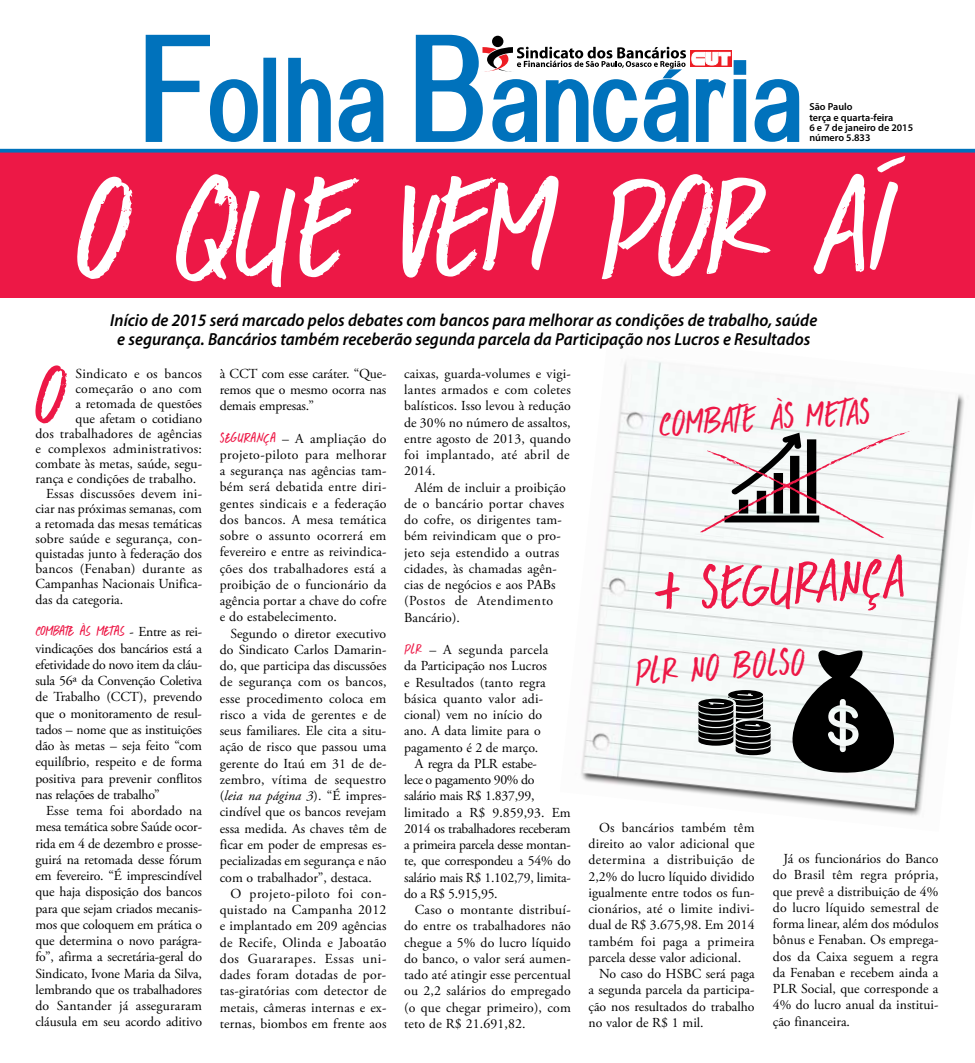
<style>
.page{position:relative;width:975px;height:1063px;background:#fff}
.page>*{position:absolute;margin:0;border:0;box-sizing:border-box;transform-origin:0 0}
.t1{font:136.25px "DK Double Quick";letter-spacing:-.08em;color:#fff}
.t2{font:115px "Alido";letter-spacing:.055em;color:#0072bc;scale:.81 1}
.t3{font:77.25px "DK Double Quick";color:#ed1846}
.t4{font:59.12px "DK Double Quick";color:#ed1846;scale:.95 1}
.t5{font:36.25px "DK Double Quick";color:#ed1846;scale:.95 1}
.t6{font:35px "DK Double Quick";color:#ed1846;scale:.95 1}
.t7{font:italic 600 17.5px/18.8px "Myriad Pro";color:#000;text-align:center;scale:.95 1}
.t8{font:13.75px/16.2px "Adobe Garamond Pro";letter-spacing:.005em;color:#000;text-align:justify}
.t9{font:13.75px "Adobe Garamond Pro";letter-spacing:-.02em;color:#000}
.t10{font:13.75px "DK Double Quick";letter-spacing:-.075em;color:#ed1846}
.t11{font:13.75px "Adobe Garamond Pro";letter-spacing:.025em;color:#000}
.t12{font:600 10.12px/10.1px "Myriad Pro";color:#000}
.s1{font-size:152.5px}
.s2{font-family:"Adobe Garamond Pro";color:#000}
.s3{font-family:"DK Double Quick";color:#ed1846}
.s4{font-style:italic}
</style>
<div class="page">
<div style="left:0;top:152px;width:974px;height:146px;background:#ed1846"></div>
<svg style="left:145px;top:34px;width:113px;height:108px"></svg>
<div style="left:263px;top:58px;width:13px;height:84px;border:4px solid #0072bc"></div>
<svg style="left:288px;top:57px;width:96px;height:85px"></svg>
<svg style="left:415px;top:34px;width:385px;height:108px"></svg>
<svg style="left:0;top:149px;width:974px;height:4px;background:#1968af"></svg>
<img style="left:581px;top:361px;width:383px;height:455px">
<svg style="left:696px;top:430px;width:215px;height:108px"></svg>
<svg style="left:792px;top:650px;width:101px;height:123px"></svg>
<svg style="left:698px;top:690px;width:72px;height:65px"></svg>
<h2 class="t2" style="left:141px;top:38px;width:815px"><span class="s1">F</span>olha <span class="s1">B</span>ancaria</h2>
<p class="t12" style="left:809px;top:102px;width:105px">São Paulo<br>terça e quarta-feira<br>6 e 7 de janeiro de 2015 número 5.833</p>
<h1 class="t1" style="left:73px;top:132px;width:830px">O QUE VEM POR AÍ</h1>
<p class="t7" style="left:110px;top:310px;width:745px">Início de 2015 será marcado pelos debates com bancos para melhorar as condições de trabalho, saúde e segurança. Bancários também receberão segunda parcela da Participação nos Lucros e Resultados</p>
<h3 class="t3" style="left:33px;top:341px;width:38px">O</h3>
<p class="t8" style="left:76px;top:366px;width:128px">Sindicato e os bancos</p>
<p class="t8" style="left:76px;top:381px;width:128px">começarão o ano com</p>
<p class="t8" style="left:76px;top:396px;width:128px">a retomada de questões</p>
<p class="t8" style="left:76px;top:411px;width:128px">que afetam o cotidiano</p>
<p class="t8" style="left:35px;top:426px;width:168px">dos trabalhadores de agências</p>
<p class="t8" style="left:35px;top:441px;width:168px">e complexos administrativos:</p>
<p class="t8" style="left:35px;top:456px;width:168px">combate às metas, saúde, segu-</p>
<p class="t8" style="left:35px;top:471px;width:162px">rança e condições de trabalho.</p>
<p class="t8" style="left:46px;top:486px;width:157px">Essas discussões devem ini-</p>
<p class="t8" style="left:35px;top:501px;width:168px">ciar nas próximas semanas, com</p>
<p class="t8" style="left:35px;top:516px;width:168px">a retomada das mesas temáticas</p>
<p class="t8" style="left:35px;top:531px;width:168px">sobre saúde e segurança, con-</p>
<p class="t8" style="left:35px;top:546px;width:168px">quistadas junto à federação dos</p>
<p class="t8" style="left:35px;top:561px;width:168px">bancos (Fenaban) durante as</p>
<p class="t8" style="left:35px;top:576px;width:168px">Campanhas Nacionais Unifica-</p>
<p class="t8" style="left:35px;top:592px;width:89px">das da categoria.</p>
<p class="t10" style="left:35px;top:622px;width:168px">COMBATE ÀS METAS <span class="s2">- Entre as rei-</span></p>
<p class="t8" style="left:35px;top:641px;width:168px">vindicações dos bancários está a efetividade do novo item da cláu&shy;sula 56ª da Convenção Coletiva de Trabalho (CCT), prevendo que o monitoramento de resul&shy;tados – nome que as instituições dão às metas – seja feito “com equilíbrio, respeito e de forma positiva para prevenir conflitos nas relações de trabalho”</p>
<p class="t8" style="left:35px;top:803px;width:168px;text-indent:11px">Esse tema foi abordado na mesa temática sobre Saúde ocor&shy;rida em 4 de dezembro e prosse&shy;guirá na retomada desse fórum em fevereiro. “É imprescindível que haja disposição dos bancos para que sejam criados mecanis&shy;mos que coloquem em prática o que determina o novo parágra&shy;fo”, afirma a secretária-geral do Sindicato, Ivone Maria da Silva, lembrando que os trabalhadores do Santander já asseguraram cláusula em seu acordo aditivo</p>
<p class="t8" style="left:220px;top:366px;width:168px">à CCT com esse caráter. “Que&shy;remos que o mesmo ocorra nas demais empresas.”</p>
<p class="t8" style="left:220px;top:431px;width:168px"><span class="s3">SEGURANÇA</span> – A ampliação do projeto-piloto para melhorar a segurança nas agências tam&shy;bém será debatida entre diri&shy;gentes sindicais e a federação dos bancos. A mesa temática sobre o assunto ocorrerá em fevereiro e entre as reivindica&shy;ções dos trabalhadores está a proibição de o funcionário da agência portar a chave do cofre e do estabelecimento.</p>
<p class="t8" style="left:220px;top:626px;width:168px;text-indent:11px">Segundo o diretor executivo do Sindicato Carlos Damarin&shy;do, que participa das discussões de segurança com os bancos, esse procedimento coloca em risco a vida de gerentes e de seus familiares. Ele cita a situ&shy;ação de risco que passou uma gerente do Itaú em 31 de de&shy;zembro, vítima de sequestro (<span class="s4">leia na página 3</span>). “É impres&shy;cindível que os bancos revejam essa medida. As chaves têm de ficar em poder de empresas es&shy;pecializadas em segurança e não com o trabalhador”, destaca.</p>
<p class="t8" style="left:220px;top:886px;width:168px;text-indent:11px">O projeto-piloto foi con&shy;quistado na Campanha 2012 e implantado em 209 agências de Recife, Olinda e Jaboatão dos Guararapes. Essas uni&shy;dades foram dotadas de por&shy;tas-giratórias com detector de metais, câmeras internas e ex&shy;ternas, biombos em frente aos</p>
<p class="t8" style="left:404px;top:366px;width:168px">caixas, guarda-volumes e vigi&shy;lantes armados e com coletes balísticos. Isso levou à redução de 30% no número de assaltos, entre agosto de 2013, quando foi implantado, até abril de 2014.</p>
<p class="t8" style="left:404px;top:480px;width:163px;text-align:left;text-indent:11px">Além de incluir a proibição de o bancário portar chaves do cofre, os dirigentes tam&shy;bém reivindicam que o pro&shy;jeto seja estendido a outras cidades, às chamadas agên&shy;cias de negócios e aos PABs (Postos de Atendimento<br>Bancário).</p>
<p class="t8" style="left:404px;top:642px;width:146px"><span class="s3">PLR</span> – A segunda parcela</p>
<p class="t8" style="left:404px;top:658px;width:144px">da Participação nos Lucros</p>
<p class="t8" style="left:404px;top:675px;width:143px">e Resultados (tanto regra</p>
<p class="t8" style="left:404px;top:691px;width:141px">básica quanto valor adi-</p>
<p class="t8" style="left:404px;top:707px;width:139px">cional) vem no início do</p>
<p class="t8" style="left:404px;top:723px;width:138px">ano. A data limite para o</p>
<p class="t8" style="left:404px;top:740px;width:135px">pagamento é 2 de março.</p>
<p class="t9" style="left:415px;top:755px;width:124px">A regra da PLR estabe-</p>
<p class="t9" style="left:404px;top:771px;width:132px">lece o pagamento 90% do</p>
<p class="t9" style="left:404px;top:788px;width:132px">salário mais R$ 1.837,99,</p>
<p class="t8" style="left:404px;top:805px;width:168px">limitado a R$ 9.859,93. Em</p>
<p class="t9" style="left:404px;top:820px;width:168px">2014 os trabalhadores receberam</p>
<p class="t9" style="left:404px;top:836px;width:168px">a primeira parcela desse montan-</p>
<p class="t9" style="left:404px;top:853px;width:168px">te, que correspondeu a 54% do</p>
<p class="t9" style="left:404px;top:869px;width:168px">salário mais R$ 1.102,79, limita-</p>
<p class="t8" style="left:404px;top:886px;width:95px">do a R$ 5.915,95.</p>
<p class="t8" style="left:415px;top:902px;width:157px">Caso o montante distribuí-</p>
<p class="t8" style="left:404px;top:918px;width:168px">do entre os trabalhadores não</p>
<p class="t8" style="left:404px;top:935px;width:168px">chegue a 5% do lucro líquido</p>
<p class="t8" style="left:404px;top:951px;width:168px">do banco, o valor será aumen-</p>
<p class="t8" style="left:404px;top:967px;width:168px">tado até atingir esse percentual</p>
<p class="t8" style="left:404px;top:983px;width:168px">ou 2,2 salários do empregado</p>
<p class="t8" style="left:404px;top:1000px;width:168px">(o que chegar primeiro), com</p>
<p class="t8" style="left:404px;top:1016px;width:123px">teto de R$ 21.691,82.</p>
<h3 class="t6" style="left:656px;top:401px;width:229px;rotate:-4deg">COMBATE ÀS METAS</h3>
<h3 class="t4" style="left:650px;top:552px;width:267px;rotate:-4deg">+ SEGURANÇA</h3>
<h3 class="t5" style="left:632px;top:648px;width:144px;rotate:-4deg">PLR NO BOLSO</h3>
<p class="t8" style="left:599px;top:820px;width:157px">Os bancários também têm</p>
<p class="t8" style="left:588px;top:836px;width:167px">direito ao valor adicional que</p>
<p class="t11" style="left:588px;top:852px;width:167px">determina a distribuição de</p>
<p class="t8" style="left:588px;top:869px;width:168px">2,2% do lucro líquido dividido</p>
<p class="t8" style="left:588px;top:885px;width:168px">igualmente entre todos os fun-</p>
<p class="t8" style="left:588px;top:901px;width:167px">cionários, até o limite indivi-</p>
<p class="t8" style="left:588px;top:917px;width:167px">dual de R$ 3.675,98. Em 2014</p>
<p class="t8" style="left:588px;top:934px;width:167px">também foi paga a primeira</p>
<p class="t8" style="left:588px;top:950px;width:154px">parcela desse valor adicional.</p>
<p class="t8" style="left:599px;top:966px;width:157px">No caso do HSBC será paga</p>
<p class="t8" style="left:588px;top:982px;width:167px">a segunda parcela da participa-</p>
<p class="t8" style="left:588px;top:999px;width:167px">ção nos resultados do trabalho</p>
<p class="t8" style="left:588px;top:1015px;width:117px">no valor de R$ 1 mil.</p>
<p class="t8" style="left:772px;top:851px;width:167px;text-indent:11px">Já os funcionários do Banco do Brasil têm regra própria, que prevê a distribuição de 4% do lucro líquido semestral de forma linear, além dos módulos bônus e Fenaban. Os emprega&shy;dos da Caixa seguem a regra da Fenaban e recebem ainda a PLR Social, que corresponde a 4% do lucro anual da institui&shy;ção financeira.</p>
</div>
